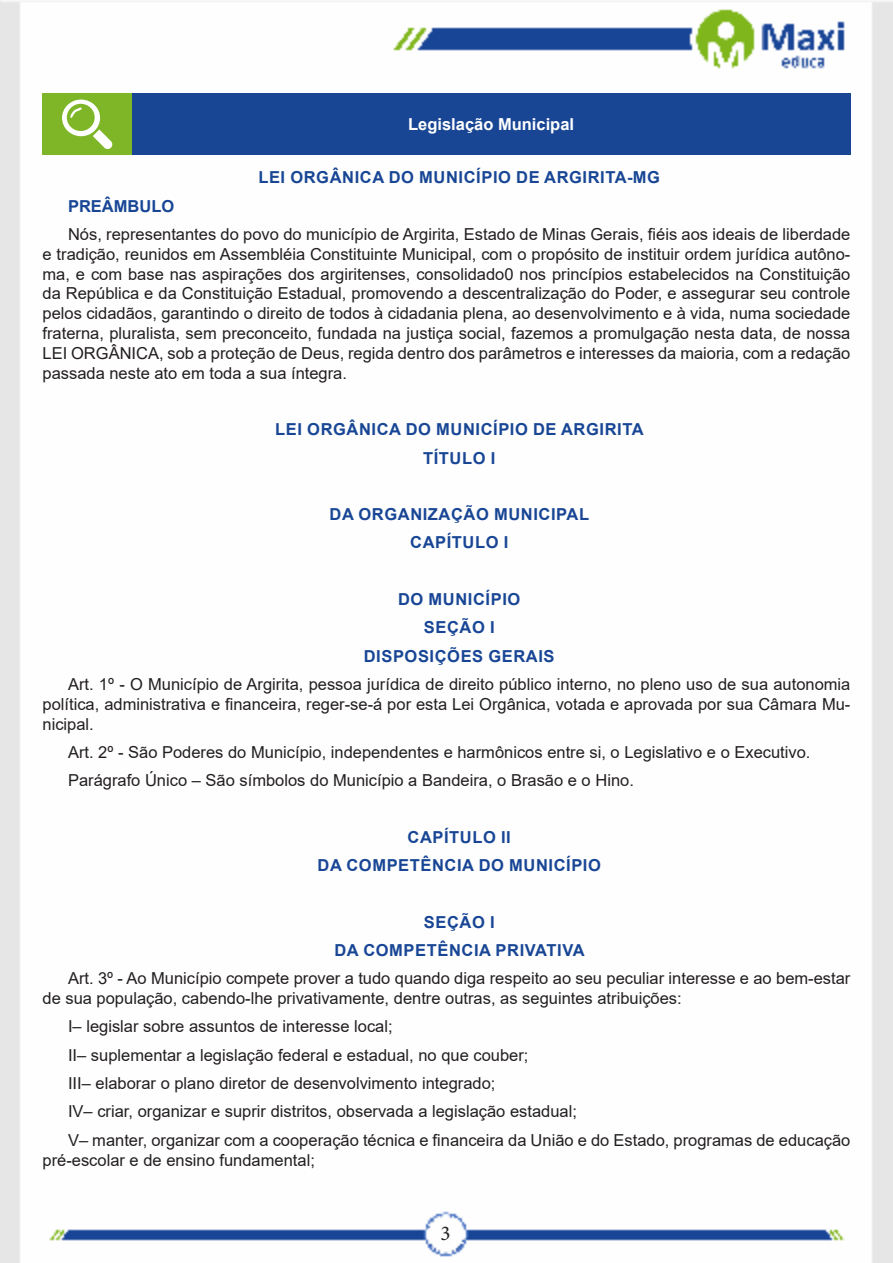
<style>
.page{position:relative;width:893px;height:1263px;background:#fff}
.page>*{position:absolute;margin:0;border:0;box-sizing:border-box;transform-origin:0 0}
.t1{font:21px "Minion Pro";color:#231f20}
.TEXTO_BASE{font:16.5px/19.8px "Arial";color:#231f20;text-align:justify}
.TITULO_DE_LEI{font:700 16.5px "Arial";letter-spacing:.035em;color:#184695}
.Titulo_de_Caixa{font:700 16.5px "Arial";color:#fff}
.TITULO_DE_ASSUNTO__CORPO{font:700 16.5px "Arial";color:#184695}
</style>
<div class="page">
<img style="left:0;top:0;width:893px;height:1263px">
<div style="left:43px;top:94px;width:89px;height:61px;background:#7fb628"></div>
<div style="left:132px;top:94px;width:718px;height:61px;background:#184695"></div>
<svg style="left:62px;top:100px;width:51px;height:49px"></svg>
<p class="Titulo_de_Caixa" style="left:408px;top:113px;width:167px">Legislação Municipal</p>
<p class="TITULO_DE_LEI" style="left:258px;top:166px;width:403px">LEI ORGÂNICA DO MUNICÍPIO DE ARGIRITA-MG</p>
<p class="TITULO_DE_ASSUNTO__CORPO" style="left:68px;top:194px;width:108px">PREÂMBULO</p>
<p class="TEXTO_BASE" style="left:43px;top:224px;width:809px;text-indent:26px">Nós, representantes do povo do município de Argirita, Estado de Minas Gerais, fiéis aos ideais de liberdade e tradição, reunidos em Assembléia Constituinte Municipal, com o propósito de instituir ordem jurídica autôno&shy;ma, e com base nas aspirações dos argiritenses, consolidado0 nos princípios estabelecidos na Constituição da República e da Constituição Estadual, promovendo a descentralização do Poder, e assegurar seu controle pelos cidadãos, garantindo o direito de todos à cidadania plena, ao desenvolvimento e à vida, numa sociedade fraterna, pluralista, sem preconceito, fundada na justiça social, fazemos a promulgação nesta data, de nossa LEI ORGÂNICA, sob a proteção de Deus, regida dentro dos parâmetros e interesses da maioria, com a redação passada neste ato em toda a sua íntegra.</p>
<p class="TITULO_DE_LEI" style="left:275px;top:418px;width:370px">LEI ORGÂNICA DO MUNICÍPIO DE ARGIRITA</p>
<p class="TITULO_DE_LEI" style="left:423px;top:446px;width:74px">TÍTULO I</p>
<p class="TITULO_DE_LEI" style="left:330px;top:503px;width:261px">DA ORGANIZAÇÃO MUNICIPAL</p>
<p class="TITULO_DE_LEI" style="left:410px;top:531px;width:100px">CAPÍTULO I</p>
<p class="TITULO_DE_LEI" style="left:398px;top:588px;width:124px">DO MUNICÍPIO</p>
<p class="TITULO_DE_LEI" style="left:424px;top:616px;width:72px">SEÇÃO I</p>
<p class="TITULO_DE_LEI" style="left:364px;top:644px;width:192px">DISPOSIÇÕES GERAIS</p>
<p class="TEXTO_BASE" style="left:43px;top:674px;width:809px;text-indent:26px">Art. 1º - O Município de Argirita, pessoa jurídica de direito público interno, no pleno uso de sua autonomia política, administrativa e financeira, reger-se-á por esta Lei Orgânica, votada e aprovada por sua Câmara Mu&shy;nicipal.</p>
<p class="TEXTO_BASE" style="left:68px;top:742px;width:744px">Art. 2º - São Poderes do Município, independentes e harmônicos entre si, o Legislativo e o Executivo.</p>
<p class="TEXTO_BASE" style="left:68px;top:770px;width:567px">Parágrafo Único – São símbolos do Município a Bandeira, o Brasão e o Hino.</p>
<p class="TITULO_DE_LEI" style="left:408px;top:825px;width:105px">CAPÍTULO II</p>
<p class="TITULO_DE_LEI" style="left:317px;top:854px;width:285px">DA COMPETÊNCIA DO MUNICÍPIO</p>
<p class="TITULO_DE_LEI" style="left:424px;top:910px;width:72px">SEÇÃO I</p>
<p class="TITULO_DE_LEI" style="left:334px;top:939px;width:252px">DA COMPETÊNCIA PRIVATIVA</p>
<p class="TEXTO_BASE" style="left:43px;top:968px;width:809px;text-indent:26px">Art. 3º - Ao Município compete prover a tudo quando diga respeito ao seu peculiar interesse e ao bem-estar de sua população, cabendo-lhe privativamente, dentre outras, as seguintes atribuições:</p>
<p class="TEXTO_BASE" style="left:68px;top:1017px;width:326px">I– legislar sobre assuntos de interesse local;</p>
<p class="TEXTO_BASE" style="left:68px;top:1045px;width:462px">II– suplementar a legislação federal e estadual, no que couber;</p>
<p class="TEXTO_BASE" style="left:68px;top:1073px;width:429px">III– elaborar o plano diretor de desenvolvimento integrado;</p>
<p class="TEXTO_BASE" style="left:68px;top:1101px;width:510px">IV– criar, organizar e suprir distritos, observada a legislação estadual;</p>
<p class="TEXTO_BASE" style="left:43px;top:1130px;width:809px;text-indent:26px">V– manter, organizar com a cooperação técnica e financeira da União e do Estado, programas de educação pré-escolar e de ensino fundamental;</p>
<p class="t1" style="left:440px;top:1219px;width:12px">3</p>
</div>
